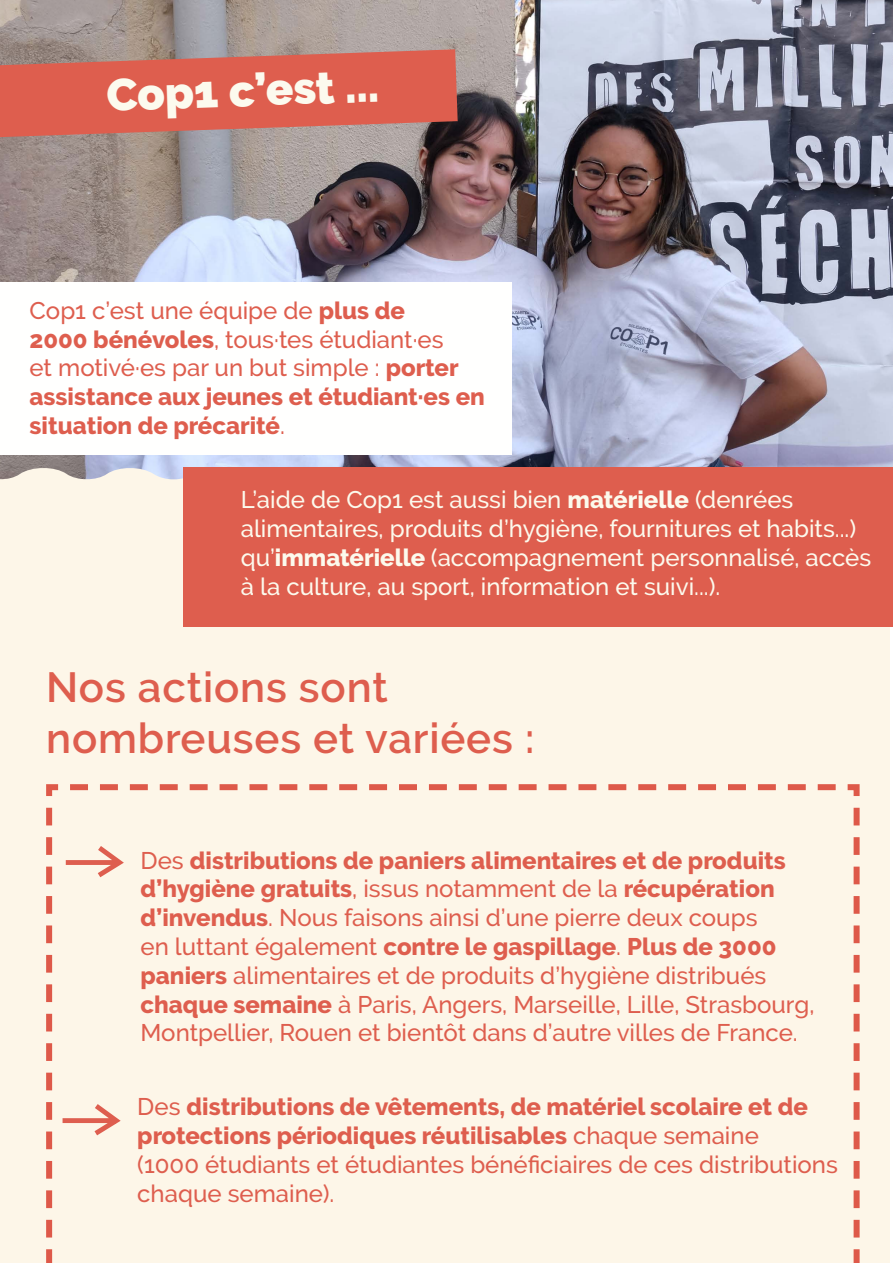
<style>
.page{position:relative;width:893px;height:1263px;background:#fff}
.page>*{position:absolute;margin:0;border:0;box-sizing:border-box;transform-origin:0 0}
.t1{font:900 45px "Raleway";color:#fcfaee}
.t2{font:600 42px/50.4px "Raleway";letter-spacing:.02em;color:#de5e4e}
.t3{font:500 24px/28.8px "Raleway";color:#de5e4e}
.t4{font:500 24px/28.8px "Raleway";color:#fcfaed}
.t5{font:800 24px/28.8px "Raleway";color:#de5e4e}
.s1{font-weight:500}
.s2{font-weight:800}
</style>
<div class="page">
<div style="left:0;top:1px;width:889px;height:1261px;background:#fdf6e8"></div>
<img style="left:0;top:0;width:893px;height:481px">
<div style="left:184px;top:467px;width:709px;height:159px;background:#de5e4e"></div>
<div style="left:0;top:283px;width:511px;height:172px;background:#fffffe"></div>
<svg style="left:0;top:49px;width:458px;height:88px;background:#d16759"></svg>
<svg style="left:43px;top:784px;width:820px;height:479px"></svg>
<h1 class="t1" style="left:106px;top:69px;width:274px;rotate:-2deg">Cop1 c’est ...</h1>
<p class="t5" style="left:30px;top:296px;width:457px"><span class="s1">Cop1 c’est une équipe de</span> plus de<br>2000 bénévoles<span class="s1">, tous·tes étudiant·es<br>et motivé·es par un but simple :</span> porter assistance aux jeunes et étudiant·es en situation de précarité<span class="s1">.</span></p>
<p class="t4" style="left:241px;top:486px;width:632px">L’aide de Cop1 est aussi bien <span class="s2">matérielle</span> (denrées alimentaires, produits d’hygiène, fournitures et habits...) qu’<span class="s2">immatérielle</span> (accompagnement personnalisé, accès à la culture, au sport, information et suivi...).</p>
<h2 class="t2" style="left:46px;top:662px;width:490px">Nos actions sont nombreuses et variées :</h2>
<p class="t3" style="left:141px;top:846px;width:675px">Des <span class="s2">distributions de paniers alimentaires et de produits d’hygiène gratuits</span>, issus notamment de la <span class="s2">récupération d’invendus</span>. Nous faisons ainsi d’une pierre deux coups<br>en luttant également <span class="s2">contre le gaspillage</span>. <span class="s2">Plus de 3000 paniers</span> alimentaires et de produits d’hygiène distribués <span class="s2">chaque semaine</span> à Paris, Angers, Marseille, Lille, Strasbourg, Montpellier, Rouen et bientôt dans d’autre villes de France.</p>
<p class="t3" style="left:137px;top:1092px;width:702px">Des <span class="s2">distributions de vêtements, de matériel scolaire et de protections périodiques réutilisables</span> chaque semaine<br>(1000 étudiants et étudiantes bénéficiaires de ces distributions chaque semaine).</p>
</div>
